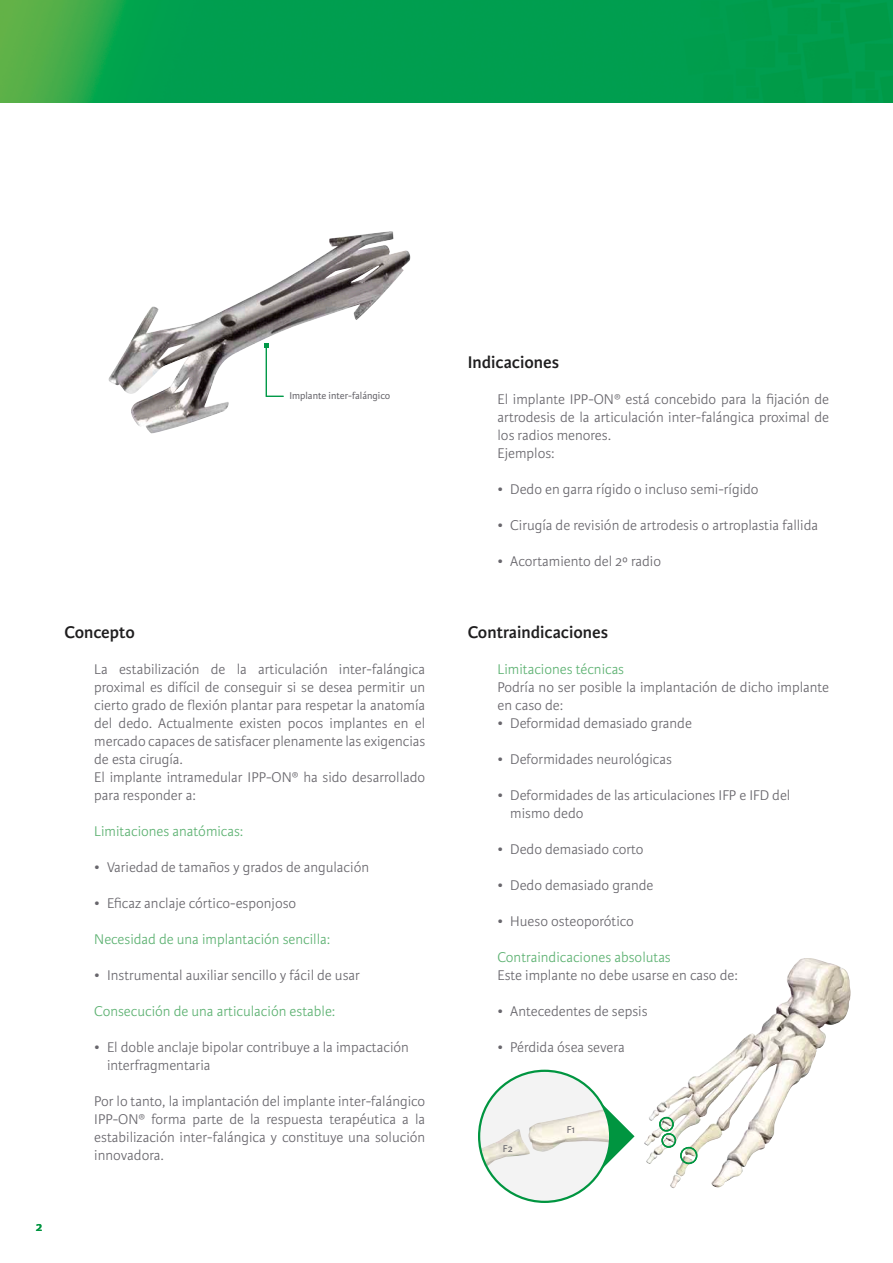
<style>
.page{position:relative;width:893px;height:1263px;background:#fff}
.page>*{position:absolute;margin:0;border:0;box-sizing:border-box;transform-origin:0 0}
.t1{font:600 18px "Karmina Sans Basic";color:#1f1e1f}
.t2{font:300 15px/18px "Karmina Sans Basic";color:#68666c}
.t3{font:300 15px "Karmina Sans Basic";color:#5cb171}
.t4{font:600 13.5px "Karmina Sans Basic";color:#009540}
.t5{font:10.5px "Karmina Sans Basic";color:#68666c}
</style>
<div class="page">
<img style="left:108px;top:231px;width:302px;height:203px">
<svg style="left:478px;top:1070px;width:157px;height:133px"></svg>
<img style="left:747px;top:958px;width:103px;height:138px">
<img style="left:695px;top:1036px;width:52px;height:151px">
<img style="left:644px;top:1077px;width:49px;height:66px">
<img style="left:747px;top:1096px;width:40px;height:66px">
<svg style="left:0;top:0;width:893px;height:102px;background:#089f4d"></svg>
<svg style="left:264px;top:343px;width:20px;height:54px"></svg>
<svg style="left:659px;top:1117px;width:38px;height:47px"></svg>
<p class="t5" style="left:289px;top:390px;width:103px">Implante inter-falángico</p>
<p class="t1" style="left:64px;top:622px;width:72px">Concepto</p>
<p class="t2" style="left:94px;top:660px;width:332px">La estabilización de la articulación inter-falángica proximal es difícil de conseguir si se desea permitir un cierto grado de flexión plantar para respetar la anatomía del dedo. Actualmente existen pocos implantes en el mercado capaces de satisfacer plenamente las exigencias de esta cirugía.<br>El implante intramedular IPP-ON® ha sido desarrollado para responder a:</p>
<p class="t3" style="left:94px;top:823px;width:150px">Limitaciones anatómicas:</p>
<p class="t2" style="left:94px;top:858px;width:276px">• Variedad de tamaños y grados de angulación</p>
<p class="t2" style="left:94px;top:894px;width:203px">• Eficaz anclaje córtico-esponjoso</p>
<p class="t3" style="left:94px;top:931px;width:237px">Necesidad de una implantación sencilla:</p>
<p class="t2" style="left:95px;top:966px;width:267px">• Instrumental auxiliar sencillo y fácil de usar</p>
<p class="t3" style="left:94px;top:1003px;width:242px">Consecución de una articulación estable:</p>
<p class="t2" style="left:107px;top:1038px;width:303px;text-indent:-13px">• El doble anclaje bipolar contribuye a la impactación interfragmentaria</p>
<p class="t2" style="left:94px;top:1092px;width:332px;text-align:justify">Por lo tanto, la implantación del implante inter-falángico IPP-ON® forma parte de la respuesta terapéutica a la estabilización inter-falángica y constituye una solución innovadora.</p>
<p class="t4" style="left:36px;top:1218px;width:8px">2</p>
<p class="t1" style="left:468px;top:352px;width:93px">Indicaciones</p>
<p class="t2" style="left:497px;top:390px;width:333px">El implante IPP-ON® está concebido para la fijación de artrodesis de la articulación inter-falángica proximal de los radios menores.<br>Ejemplos:</p>
<p class="t2" style="left:498px;top:480px;width:262px">• Dedo en garra rígido o incluso semi-rígido</p>
<p class="t2" style="left:498px;top:516px;width:322px">• Cirugía de revisión de artrodesis o artroplastia fallida</p>
<p class="t2" style="left:498px;top:552px;width:165px">• Acortamiento del 2º radio</p>
<p class="t1" style="left:468px;top:622px;width:142px">Contraindicaciones</p>
<p class="t3" style="left:497px;top:661px;width:128px">Limitaciones técnicas</p>
<p class="t2" style="left:497px;top:678px;width:333px">Podría no ser posible la implantación de dicho implante en caso de:</p>
<p class="t2" style="left:498px;top:714px;width:196px">• Deformidad demasiado grande</p>
<p class="t2" style="left:498px;top:750px;width:176px">• Deformidades neurológicas</p>
<p class="t2" style="left:510px;top:786px;width:282px;text-indent:-13px">• Deformidades de las articulaciones IFP e IFD del mismo dedo</p>
<p class="t2" style="left:498px;top:840px;width:147px">• Dedo demasiado corto</p>
<p class="t2" style="left:498px;top:876px;width:157px">• Dedo demasiado grande</p>
<p class="t2" style="left:498px;top:912px;width:138px">• Hueso osteoporótico</p>
<p class="t3" style="left:497px;top:949px;width:175px">Contraindicaciones absolutas</p>
<p class="t2" style="left:497px;top:966px;width:242px">Este implante no debe usarse en caso de:</p>
<p class="t2" style="left:498px;top:1002px;width:151px">• Antecedentes de sepsis</p>
<p class="t2" style="left:498px;top:1038px;width:128px">• Pérdida ósea severa</p>
<p class="t5" style="left:503px;top:1142px;width:11px">F2</p>
<p class="t5" style="left:567px;top:1124px;width:10px">F1</p>
</div>
